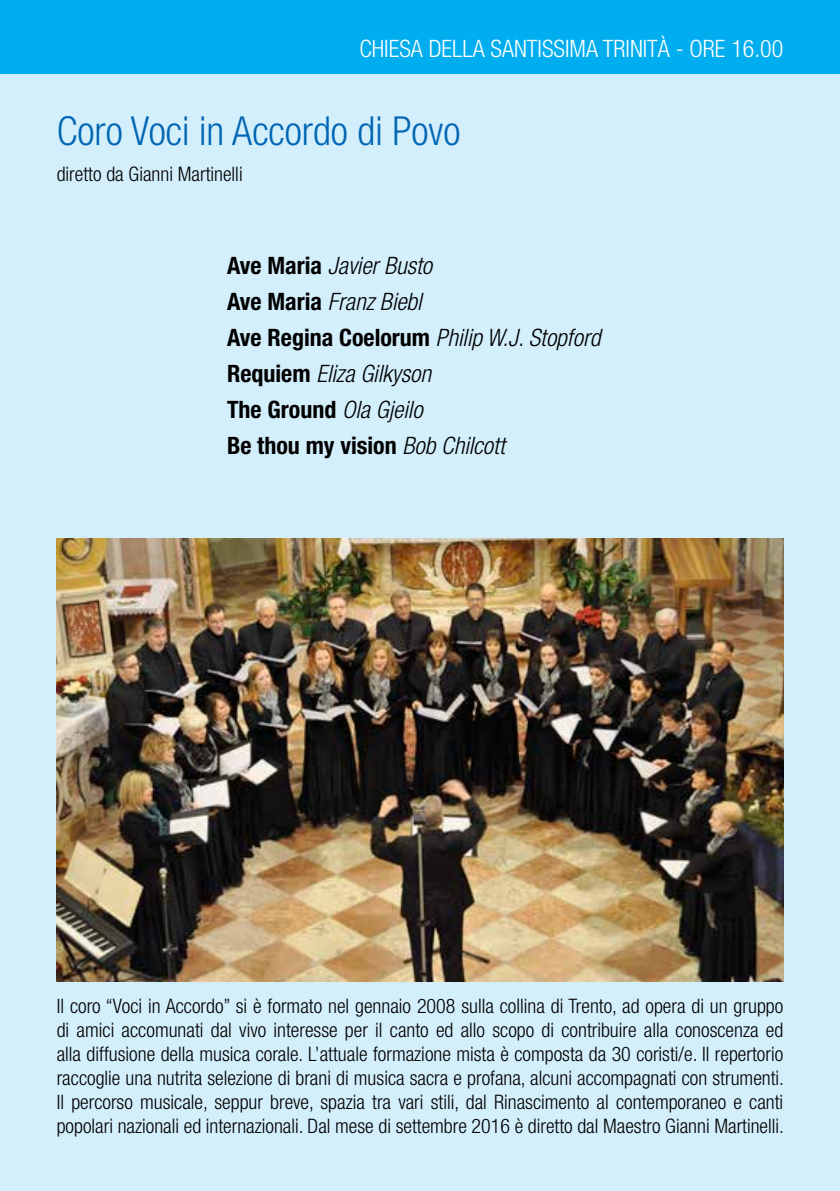
<style>
.page{position:relative;width:840px;height:1191px;background:#fff}
.page>*{position:absolute;margin:0;border:0;box-sizing:border-box;transform-origin:0 0}
.t1{font:300 condensed 40px "Helvetica Neue";color:#0066b3}
.t2{font:italic 300 condensed 24px/36px "Helvetica Neue";color:#000}
.t3{font:300 condensed 24px "Helvetica Neue";color:#fff}
.t4{font:300 condensed 20px/24px "Helvetica Neue";color:#000;text-align:justify}
.s1{font-weight:700;font-style:normal}
</style>
<div class="page">
<div style="left:0;top:0;width:839px;height:1191px;background:#d4effc"></div>
<div style="left:0;top:0;width:839px;height:74px;background:#00aeef"></div>
<img style="left:57px;top:539px;width:725px;height:442px">
<p class="t3" style="left:359px;top:34px;width:425px">Chiesa della Santissima Trinità - ore 16.00</p>
<h1 class="t1" style="left:57px;top:108px;width:405px">Coro Voci in Accordo di Povo</h1>
<p class="t4" style="left:57px;top:161px;width:187px">diretto da Gianni Martinelli</p>
<p class="t2" style="left:227px;top:248px;width:374px"><span class="s1">Ave Maria</span> Javier Busto<br><span class="s1">Ave Maria</span> Franz Biebl<br><span class="s1">Ave Regina Coelorum</span> Philip W.J. Stopford<br><span class="s1">Requiem</span> Eliza Gilkyson<br><span class="s1">The Ground</span> Ola Gjeilo<br><span class="s1">Be thou my vision</span> Bob Chilcott</p>
<p class="t4" style="left:57px;top:993px;width:728px">Il coro “Voci in Accordo” si è formato nel gennaio 2008 sulla collina di Trento, ad opera di un gruppo di amici accomunati dal vivo interesse per il canto ed allo scopo di contribuire alla conoscenza ed alla diffusione della musica corale. L’attuale formazione mista è composta da 30 coristi/e. Il repertorio raccoglie una nutrita selezione di brani di musica sacra e profana, alcuni accompagnati con strumenti.<br>Il percorso musicale, seppur breve, spazia tra vari stili, dal Rinascimento al contemporaneo e canti popolari nazionali ed internazionali. Dal mese di settembre 2016 è diretto dal Maestro Gianni Martinelli.</p>
</div>
